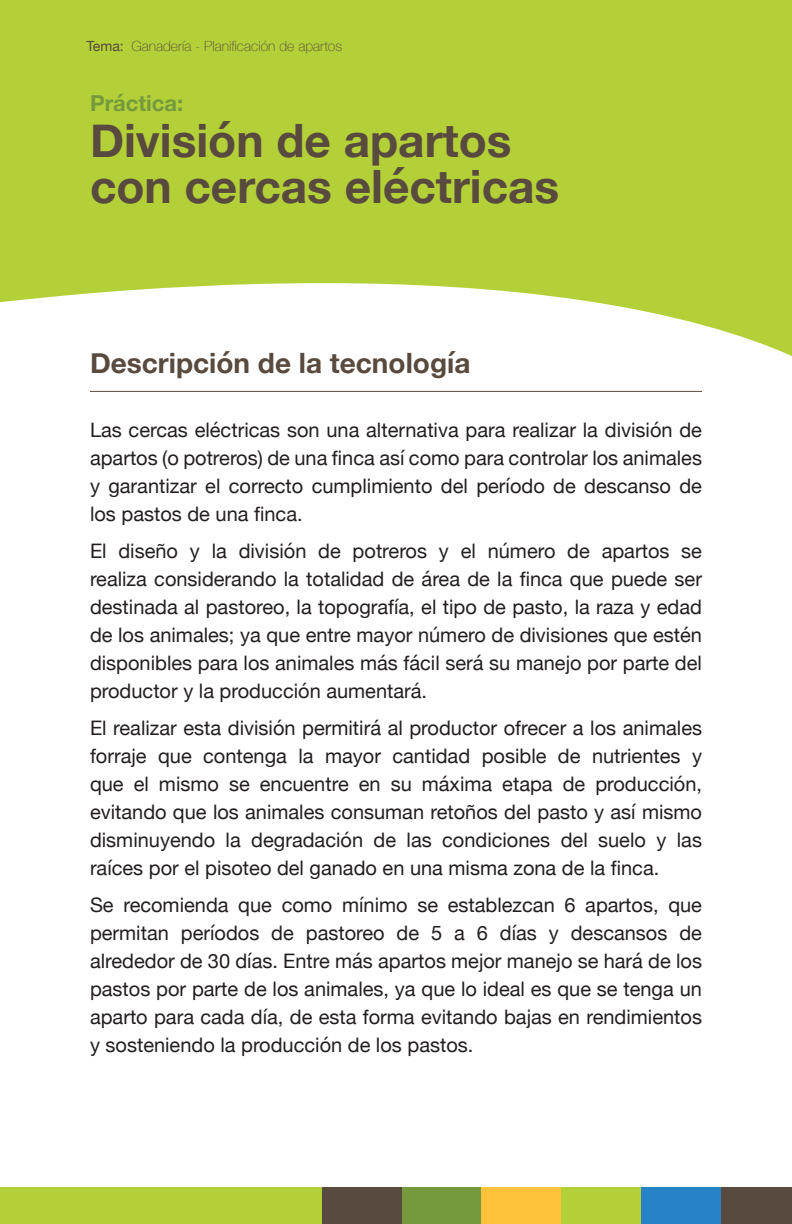
<style>
.page{position:relative;width:792px;height:1224px;background:#fff}
.page>*{position:absolute;margin:0;border:0;box-sizing:border-box;transform-origin:0 0}
.t1{font:700 46px/46px "Helvetica Neue";color:#584a3e}
.t2{font:700 28px "Helvetica Neue";color:#584a3e}
.t3{font:700 22px "Helvetica Neue";color:#759a3d}
.t4{font:20px/28px "Helvetica Neue";color:#231f20;text-align:justify}
.t5{font:100 14px "Helvetica Neue";color:#584a3e}
.s1{font-weight:400}
</style>
<div class="page">
<div style="left:402px;top:1188px;width:79px;height:36px;background:#759a3d"></div>
<div style="left:322px;top:1188px;width:80px;height:36px;background:#584a3e"></div>
<div style="left:481px;top:1188px;width:80px;height:36px;background:#fec33b"></div>
<div style="left:561px;top:1188px;width:80px;height:36px;background:#b3d038"></div>
<div style="left:641px;top:1187px;width:80px;height:37px;background:#2783c5"></div>
<div style="left:721px;top:1187px;width:71px;height:37px;background:#584a3e"></div>
<div style="left:0;top:1188px;width:322px;height:36px;background:#b3d038"></div>
<svg style="left:0;top:0;width:792px;height:356px;fill:#b3d038"></svg>
<hr style="left:90px;top:391px;width:612px;height:1px;background:#584a3e">
<p class="t5" style="left:86px;top:35px;width:257px"><span class="s1">Tema:</span> Ganadería - Planificación de apartos</p>
<p class="t3" style="left:90px;top:86px;width:95px">Práctica:</p>
<h1 class="t1" style="left:90px;top:119px;width:471px">División de apartos con cercas eléctricas</h1>
<h2 class="t2" style="left:90px;top:341px;width:382px">Descripción de la tecnología</h2>
<p class="t4" style="left:90px;top:417px;width:614px">Las cercas eléctricas son una alternativa para realizar la división de apartos (o potreros) de una finca así como para controlar los animales y garantizar el correcto cumplimiento del período de descanso de los pastos de una finca.</p>
<p class="t4" style="left:90px;top:538px;width:614px">El diseño y la división de potreros y el número de apartos se realiza considerando la totalidad de área de la finca que puede ser destinada al pastoreo, la topografía, el tipo de pasto, la raza y edad de los animales; ya que entre mayor número de divisiones que estén disponibles para los animales más fácil será su manejo por parte del productor y la producción aumentará.</p>
<p class="t4" style="left:90px;top:715px;width:614px">El realizar esta división permitirá al productor ofrecer a los animales forraje que contenga la mayor cantidad posible de nutrientes y que el mismo se encuentre en su máxima etapa de producción, evitando que los animales consuman retoños del pasto y así mismo disminuyendo la degradación de las condiciones del suelo y las raíces por el pisoteo del ganado en una misma zona de la finca.</p>
<p class="t4" style="left:90px;top:892px;width:614px">Se recomienda que como mínimo se establezcan 6 apartos, que permitan períodos de pastoreo de 5 a 6 días y descansos de alrededor de 30 días. Entre más apartos mejor manejo se hará de los pastos por parte de los animales, ya que lo ideal es que se tenga un aparto para cada día, de esta forma evitando bajas en rendimientos y sosteniendo la producción de los pastos.</p>
</div>
